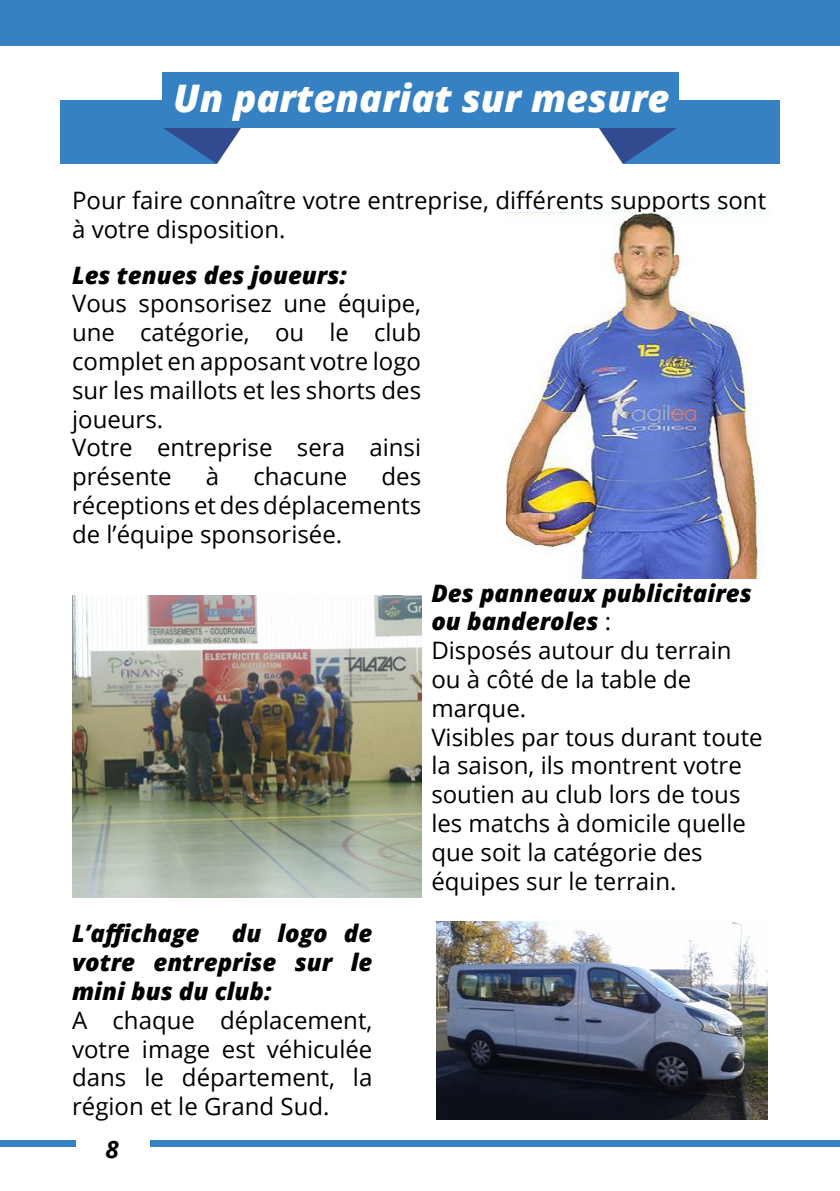
<style>
.page{position:relative;width:840px;height:1191px;background:#fff}
.page>*{position:absolute;margin:0;border:0;box-sizing:border-box;transform-origin:0 0}
.t1{font:italic 800 38px "Open Sans";letter-spacing:-.01em;color:#fff}
.t2{font:24px/28.8px "Open Sans";color:#000}
.t3{font:italic 800 24px/28.8px "Open Sans";color:#000;text-align:justify}
.t4{font:italic 700 24px "Open Sans";color:#000}
.s1{font-weight:800;font-style:italic}
</style>
<div class="page">
<div style="left:0;top:1140px;width:76px;height:6px;background:#3581c3"></div>
<div style="left:150px;top:1140px;width:689px;height:6px;background:#3581c3"></div>
<div style="left:0;top:0;width:839px;height:45px;background:#3581c3"></div>
<div style="left:61px;top:100px;width:155px;height:63px;background:#3581c3"></div>
<div style="left:623px;top:100px;width:155px;height:63px;background:#3581c3"></div>
<svg style="left:162px;top:127px;width:90px;height:37px"></svg>
<svg style="left:587px;top:127px;width:90px;height:37px"></svg>
<div style="left:162px;top:72px;width:516px;height:55px;background:#3581c3"></div>
<img style="left:506px;top:213px;width:254px;height:365px">
<img style="left:72px;top:595px;width:349px;height:302px">
<img style="left:436px;top:921px;width:330px;height:198px">
<h1 class="t1" style="left:173px;top:70px;width:497px">Un partenariat sur mesure</h1>
<p class="t2" style="left:72px;top:185px;width:695px">Pour faire connaître votre entreprise, différents supports sont à votre disposition.</p>
<p class="t3" style="left:72px;top:259px;width:276px">Les tenues des joueurs:</p>
<p class="t2" style="left:72px;top:288px;width:350px">Vous sponsorisez une équipe, une catégorie, ou le club complet en apposant votre logo sur les maillots et les shorts des joueurs.<br>Votre entreprise sera ainsi présente</p>
<p class="t2" style="left:206px;top:461px;width:15px">à</p>
<p class="t2" style="left:253px;top:461px;width:95px">chacune</p>
<p class="t2" style="left:72px;top:461px;width:350px;text-align:justify;text-indent:309px">des réceptions et des déplacements de l’équipe sponsorisée.</p>
<p class="t3" style="left:72px;top:918px;width:129px">L’affichage</p>
<p class="t3" style="left:72px;top:918px;width:301px;text-indent:160px">du logo de votre entreprise sur le mini bus du club:</p>
<p class="t2" style="left:72px;top:1005px;width:302px;text-align:justify">A chaque déplacement, votre image est véhiculée dans le département, la région et le Grand Sud.</p>
<p class="t4" style="left:105px;top:1132px;width:15px">8</p>
<p class="t2" style="left:431px;top:578px;width:332px"><span class="s1">Des panneaux publicitaires ou banderoles</span> :<br>Disposés autour du terrain ou à côté de la table de marque.<br>Visibles par tous durant toute la saison, ils montrent votre soutien au club lors de tous les matchs à domicile quelle que soit la catégorie des équipes sur le terrain.</p>
</div>
